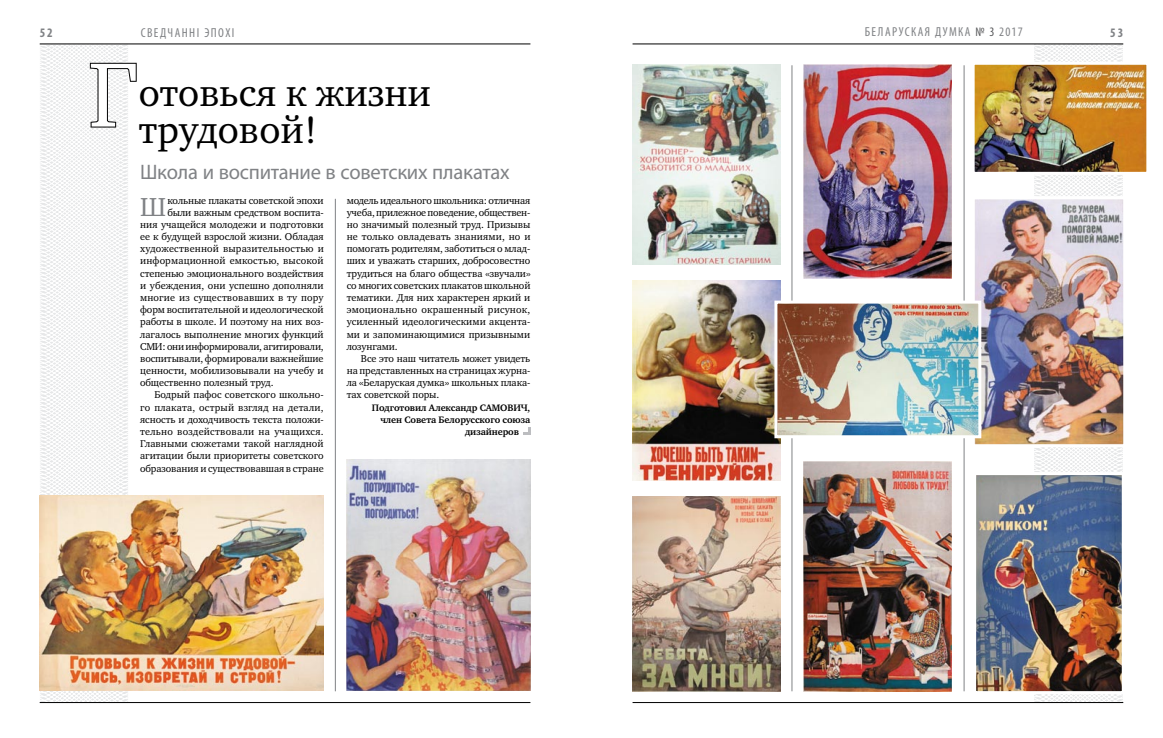
<style>
.page{position:relative;width:1163px;height:738px;background:#fff}
.page>*{position:absolute;margin:0;border:0;box-sizing:border-box;transform-origin:0 0}
.t1{font:93.4px "Charter C";color:#fff}
.t2{font:39px/36.5px "Charter C";color:#000}
.t3{font:26.7px "Charter C";color:#808285}
.t4{font:21px "Myriad Pro";letter-spacing:-.01em;color:#808285}
.t5{font:condensed 13px "Myriad Pro";letter-spacing:.11em;color:#808285}
.t6{font:700 condensed 13px "Myriad Pro";color:#808285}
.t7{font:10.2px/12.2px "Charter C";color:#000;text-align:justify}
.t8{font:10.2px "Charter C";letter-spacing:-.025em;color:#000}
.t9{font:10.2px "Charter C";letter-spacing:.02em;color:#000}
.t10{font:700 9.6px "Charter C";letter-spacing:-.01em;color:#000}
.s1{color:#58595b}
</style>
<div class="page">
<svg style="left:39px;top:43px;width:128px;height:661px"></svg>
<hr style="left:40px;top:701px;width:490px;height:1px;background:#000">
<hr style="left:40px;top:44px;width:490px;height:1px;background:#000">
<svg style="left:995px;top:43px;width:129px;height:661px"></svg>
<hr style="left:632px;top:44px;width:491px;height:1px;background:#000">
<hr style="left:632px;top:701px;width:491px;height:1px;background:#000">
<hr style="left:791px;top:65px;width:1px;height:625px;background:#808285">
<hr style="left:963px;top:65px;width:1px;height:625px;background:#808285">
<img style="left:632px;top:280px;width:148px;height:200px">
<img style="left:632px;top:496px;width:148px;height:194px">
<img style="left:974px;top:60px;width:173px;height:116px">
<img style="left:803px;top:65px;width:148px;height:213px">
<img style="left:974px;top:194px;width:150px;height:254px">
<img style="left:803px;top:461px;width:148px;height:229px">
<img style="left:632px;top:65px;width:148px;height:199px">
<img style="left:976px;top:475px;width:144px;height:214px">
<div style="left:972px;top:471px;width:152px;height:222px;border:3px solid #fff"></div>
<img style="left:772px;top:299px;width:210px;height:140px">
<hr style="left:335px;top:199px;width:1px;height:491px;background:#808285">
<svg style="left:89px;top:62px;width:49px;height:66px"></svg>
<img style="left:40px;top:495px;width:284px;height:195px">
<img style="left:347px;top:459px;width:183px;height:231px">
<svg style="left:523px;top:427px;width:7px;height:7px"></svg>
<p class="t6" style="left:40px;top:24px;width:15px">52</p>
<p class="t5" style="left:864px;top:24px;width:159px">БЕЛАРУСКАЯ ДУМКА <span class="s1">№ 3</span> 2017</p>
<p class="t6" style="left:1109px;top:24px;width:15px">53</p>
<p class="t5" style="left:141px;top:25px;width:95px">Сведчанні эпохі</p>
<h1 class="t1" style="left:88px;top:43px;width:53px">Г</h1>
<h2 class="t2" style="left:139px;top:75px;width:294px">отовься к жизни трудовой!</h2>
<h3 class="t4" style="left:140px;top:159px;width:371px">Школа и воспитание в советских плакатах</h3>
<p class="t7" style="left:347px;top:194px;width:185px">модель идеального школьника: отличная учеба, прилежное поведение, обществен&shy;но значимый полезный труд. Призывы не только овладевать знаниями, но и помогать родителям, заботиться о млад&shy;ших и уважать старших, добросовестно трудиться на благо общества «звучали» со многих советских плакатов школьной тематики. Для них характерен яркий и эмоционально окрашенный рисунок, усиленный идеологическими акцента&shy;ми и запоминающимися призывными лозунгами.</p>
<p class="t7" style="left:347px;top:352px;width:185px;text-indent:14px">Все это наш читатель может увидеть на представленных на страницах журна&shy;ла «Беларуская думка» школьных плака&shy;тах советской поры.</p>
<p class="t10" style="left:372px;top:402px;width:160px">Подготовил Александр САМОВИЧ,</p>
<p class="t10" style="left:380px;top:414px;width:151px">член Совета Белорусского союза</p>
<p class="t10" style="left:465px;top:426px;width:55px">дизайнеров</p>
<h3 class="t3" style="left:140px;top:192px;width:27px">Ш</h3>
<p class="t7" style="left:167px;top:194px;width:158px">кольные плакаты советской эпохи</p>
<p class="t7" style="left:167px;top:206px;width:158px">были важным средством воспита-</p>
<p class="t7" style="left:140px;top:218px;width:185px">ния учащейся молодежи и подготовки</p>
<p class="t7" style="left:140px;top:230px;width:185px">ее к будущей взрослой жизни. Обладая</p>
<p class="t7" style="left:140px;top:242px;width:185px">художественной выразительностью и</p>
<p class="t7" style="left:140px;top:255px;width:185px">информационной емкостью, высокой</p>
<p class="t7" style="left:140px;top:267px;width:185px">степенью эмоционального воздействия</p>
<p class="t7" style="left:140px;top:279px;width:185px">и убеждения, они успешно дополняли</p>
<p class="t7" style="left:140px;top:291px;width:185px">многие из существовавших в ту пору</p>
<p class="t7" style="left:140px;top:303px;width:185px">форм воспитательной и идеологической</p>
<p class="t7" style="left:140px;top:315px;width:185px">работы в школе. И поэтому на них воз-</p>
<p class="t7" style="left:140px;top:328px;width:185px">лагалось выполнение многих функций</p>
<p class="t8" style="left:140px;top:340px;width:185px">СМИ: они информировали, агитировали,</p>
<p class="t7" style="left:140px;top:352px;width:185px">воспитывали, формировали важнейшие</p>
<p class="t7" style="left:140px;top:364px;width:185px">ценности, мобилизовывали на учебу и</p>
<p class="t7" style="left:140px;top:376px;width:135px">общественно полезный труд.</p>
<p class="t7" style="left:154px;top:388px;width:171px">Бодрый пафос советского школьно-</p>
<p class="t7" style="left:140px;top:401px;width:185px">го плаката, острый взгляд на детали,</p>
<p class="t7" style="left:140px;top:413px;width:185px">ясность и доходчивость текста положи-</p>
<p class="t9" style="left:140px;top:425px;width:185px">тельно воздействовали на учащихся.</p>
<p class="t7" style="left:140px;top:437px;width:185px">Главными сюжетами такой наглядной</p>
<p class="t7" style="left:140px;top:449px;width:185px">агитации были приоритеты советского</p>
<p class="t7" style="left:140px;top:462px;width:185px">образования и существовавшая в стране</p>
</div>
